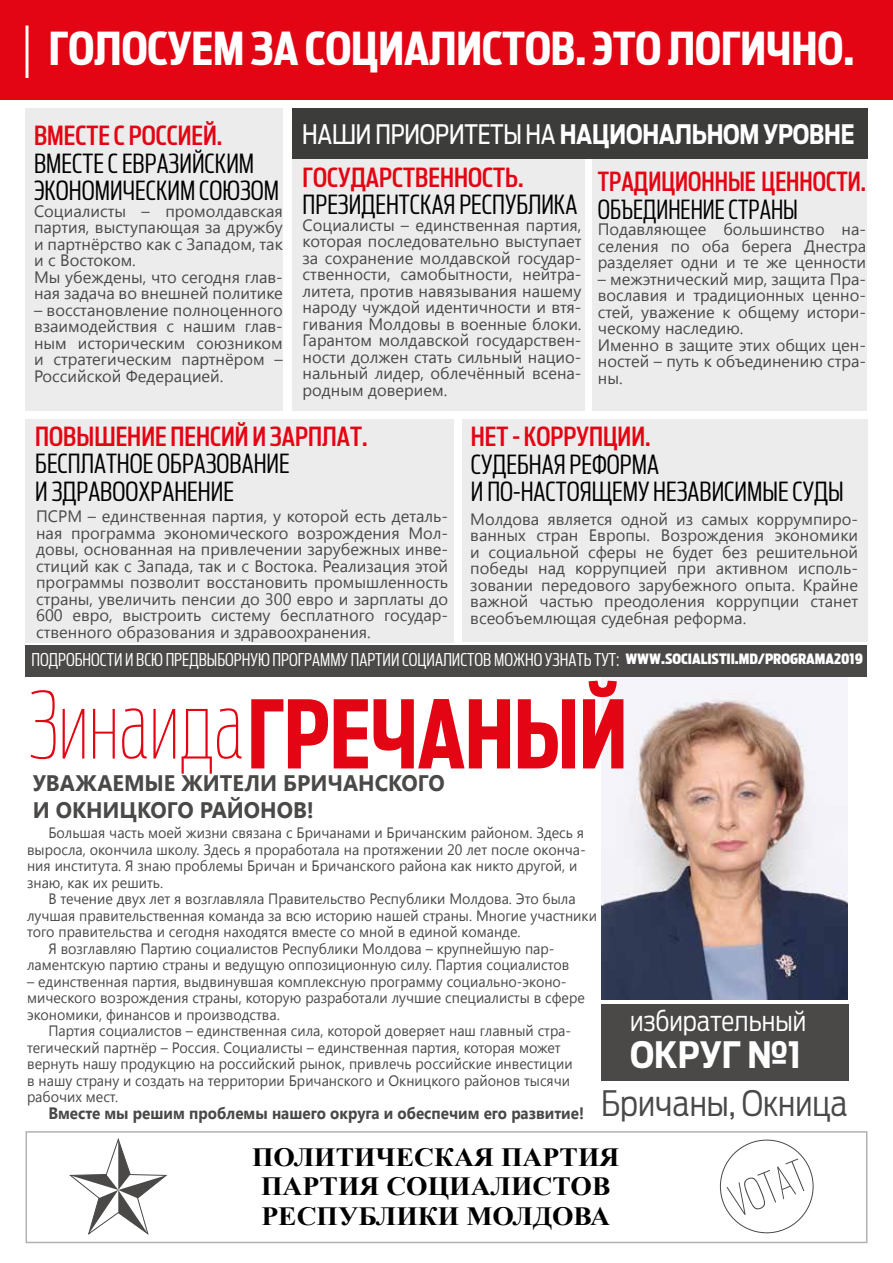
<style>
.page{position:relative;width:893px;height:1263px;background:#fff}
.page>*{position:absolute;margin:0;border:0;box-sizing:border-box;transform-origin:0 0}
.t1{font:700 93.45px "Ford Antenna Extra Cond";color:#e30513}
.t2{font:700 45px "Ford Antenna Extra Cond";color:#fff;scale:1.1 1}
.t3{font:100 43.65px "Ford Antenna Extra Cond";color:#4a4948}
.t4{font:700 36.15px "Ford Antenna Cond";color:#fff}
.t5{font:300 34.8px "Ford Antenna Cond";color:#4a4948}
.t6{font:300 27.45px "Ford Antenna Cond";color:#fff}
.t7{font:700 26.7px "Ford Antenna Cond";letter-spacing:-.01em;color:#fff;scale:.93 1}
.t8{font:700 26.25px/29.7px "Times New Roman";color:#000;text-align:center;scale:1.05 1}
.t9{font:300 26.1px/27.6px "Ford Antenna Extra Cond";color:#000;scale:1.1 1}
.t10{font:500 26.1px "Ford Antenna Extra Cond";color:#e30513;scale:1.1 1}
.t11{font:500 26.1px "Ford Antenna Extra Cond";color:#e30513;scale:1.04 1}
.t12{font:300 26.1px "Ford Antenna Extra Cond";color:#000;scale:1.04 1}
.t13{font:700 22.5px/26.2px "Segoe UI";color:#4a4948;scale:.96 1}
.t14{font:300 17.55px "Ford Antenna Extra Cond";color:#fff;scale:1.1 1}
.t15{font:16.5px/16.5px "Segoe UI";color:#4a4948;text-align:justify}
.t16{font:700 16.5px "Segoe UI";color:#4a4948;scale:.92 1}
.t17{font:15px/16.5px "Segoe UI";color:#4a4948;scale:.95 1}
.s1{font-weight:400}
.s2{font-weight:900;font-size:14.1px}
.s3{font-weight:100;font-size:91.5px}
</style>
<div class="page">
<div style="left:26px;top:108px;width:257px;height:302px;background:#ececec"></div>
<div style="left:292px;top:159px;width:293px;height:251px;background:#ececec"></div>
<div style="left:26px;top:419px;width:428px;height:223px;background:#ececec"></div>
<div style="left:462px;top:419px;width:405px;height:223px;background:#ececec"></div>
<div style="left:592px;top:159px;width:275px;height:251px;background:#ececec"></div>
<div style="left:0;top:0;width:893px;height:99px;background:#e30513"></div>
<hr style="left:26px;top:26px;width:3px;height:52px;background:#fff">
<div style="left:292px;top:108px;width:575px;height:51px;background:#3c3c3b"></div>
<img style="left:601px;top:678px;width:247px;height:321px">
<div style="left:26px;top:645px;width:841px;height:31px;background:#4a4948"></div>
<div style="left:601px;top:1005px;width:248px;height:76px;background:#4a4948"></div>
<svg style="left:69px;top:1138px;width:99px;height:97px"></svg>
<div style="left:26px;top:1131px;width:841px;height:112px;border:2px solid #b2b2b1"></div>
<h2 class="t2" style="left:49px;top:9px;width:734px">ГОЛОСУЕМ ЗА СОЦИАЛИСТОВ. ЭТО ЛОГИЧНО.</h2>
<h3 class="t10" style="left:34px;top:114px;width:173px">ВМЕСТЕ С РОССИЕЙ.</h3>
<h3 class="t9" style="left:34px;top:146px;width:224px">ВМЕСТЕ С ЕВРАЗИЙСКИМ<br>ЭКОНОМИЧЕСКИМ СОЮЗОМ</h3>
<p class="t15" style="left:34px;top:202px;width:250px;text-align:left">Социалисты – промолдавская партия, выступающая за дружбу и партнёрство как с Западом, так и с Востоком.<br>Мы убеждены, что сегодня глав&shy;ная задача во внешней политике</p>
<p class="t15" style="left:34px;top:301px;width:250px">– восстановление полноценного взаимодействия с нашим глав&shy;ным историческим союзником и стратегическим партнёром – Российской Федерацией.</p>
<h3 class="t10" style="left:35px;top:414px;width:304px">ПОВЫШЕНИЕ ПЕНСИЙ И ЗАРПЛАТ.</h3>
<h3 class="t9" style="left:35px;top:447px;width:233px">БЕСПЛАТНОЕ ОБРАЗОВАНИЕ<br>И ЗДРАВООХРАНЕНИЕ</h3>
<h3 class="t7" style="left:302px;top:110px;width:596px"><span class="s1">НАШИ ПРИОРИТЕТЫНА</span> НАЦИОНАЛЬНОМ УРОВНЕ</h3>
<h3 class="t10" style="left:303px;top:155px;width:202px">ГОСУДАРСТВЕННОСТЬ.</h3>
<h3 class="t9" style="left:303px;top:188px;width:251px">ПРЕЗИДЕНТСКАЯ РЕСПУБЛИКА</h3>
<p class="t15" style="left:303px;top:216px;width:280px">Социалисты – единственная партия, которая последовательно выступает за сохранение молдавской государ&shy;ственности, самобытности, нейтра&shy;литета, против навязывания нашему народу чуждой идентичности и втя&shy;гивания Молдовы в военные блоки.<br>Гарантом молдавской государствен&shy;ности должен стать сильный нацио&shy;нальный лидер, облечённый всена&shy;родным доверием.</p>
<h3 class="t11" style="left:598px;top:159px;width:259px">ТРАДИЦИОННЫЕ ЦЕННОСТИ.</h3>
<h3 class="t12" style="left:598px;top:187px;width:194px">ОБЪЕДИНЕНИЕ СТРАНЫ</h3>
<p class="t15" style="left:598px;top:220px;width:270px">Подавляющее большинство на&shy;селения по оба берега Днестра разделяет одни и те же ценности</p>
<p class="t15" style="left:598px;top:270px;width:270px;text-align:left">– межэтнический мир, защита Пра&shy;вославия и традиционных ценно&shy;стей, уважение к общему истори&shy;ческому наследию.<br>Именно в защите этих общих цен&shy;ностей – путь к объединению стра&shy;ны.</p>
<h3 class="t10" style="left:471px;top:414px;width:165px">НЕТ - КОРРУПЦИИ.</h3>
<h3 class="t9" style="left:471px;top:447px;width:340px">СУДЕБНАЯ РЕФОРМА<br>И ПО-НАСТОЯЩЕМУ НЕЗАВИСИМЫЕ СУДЫ</h3>
<p class="t15" style="left:36px;top:507px;width:414px">ПСРМ – единственная партия, у которой есть деталь&shy;ная программа экономического возрождения Мол&shy;довы, основанная на привлечении зарубежных инве&shy;стиций как с Запада, так и с Востока. Реализация этой программы позволит восстановить промышленность страны, увеличить пенсии до 300 евро и зарплаты до 600 евро, выстроить систему бесплатного государ&shy;ственного образования и здравоохранения.</p>
<p class="t15" style="left:470px;top:510px;width:389px">Молдова является одной из самых коррумпиро&shy;ванных стран Европы. Возрождения экономики и социальной сферы не будет без решительной победы над коррупцией при активном исполь&shy;зовании передового зарубежного опыта. Крайне важной частью преодоления коррупции станет всеобъемлющая судебная реформа.</p>
<p class="t14" style="left:31px;top:645px;width:757px">ПОДРОБНОСТИ И ВСЮ ПРЕДВЫБОРНУЮ ПРОГРАММУ ПАРТИИ СОЦИАЛИСТОВ МОЖНО УЗНАТЬ ТУТ: <span class="s2">WWW.SOCIALISTII.MD/PROGRAMA2019</span></p>
<h1 class="t1" style="left:29px;top:652px;width:600px"><span class="s3">Зинаида</span>ГРЕЧАНЫЙ</h1>
<h3 class="t13" style="left:33px;top:769px;width:431px">УВАЖАЕМЫЕ ЖИТЕЛИ БРИЧАНСКОГО<br>И ОКНИЦКОГО РАЙОНОВ!</h3>
<p class="t17" style="left:27px;top:824px;width:590px;text-indent:21px">Большая часть моей жизни связана с Бричанами и Бричанским районом. Здесь я выросла, окончила школу. Здесь я проработала на протяжении 20 лет после оконча&shy;ния института. Я знаю проблемы Бричан и Бричанского района как никто другой, и знаю, как их решить.</p>
<p class="t17" style="left:48px;top:890px;width:557px">В течение двух лет я возглавляла Правительство Республики Молдова. Это была</p>
<p class="t17" style="left:27px;top:906px;width:601px">лучшая правительственная команда за всю историю нашей страны. Многие участники</p>
<p class="t17" style="left:27px;top:923px;width:521px">того правительства и сегодня находятся вместе со мной в единой команде.</p>
<p class="t17" style="left:48px;top:939px;width:534px">Я возглавляю Партию социалистов Республики Молдова – крупнейшую пар-</p>
<p class="t17" style="left:27px;top:956px;width:572px">ламентскую партию страны и ведущую оппозиционную силу. Партия социалистов</p>
<p class="t17" style="left:27px;top:972px;width:589px">– единственная партия, выдвинувшая комплексную программу социально-эконо&shy;мического возрождения страны, которую разработали лучшие специалисты в сфере экономики, финансов и производства.</p>
<p class="t17" style="left:27px;top:1022px;width:576px;text-indent:21px">Партия социалистов – единственная сила, которой доверяет наш главный стра&shy;тегический партнёр – Россия. Социалисты – единственная партия, которая может вернуть нашу продукцию на российский рынок, привлечь российские инвестиции в нашу страну и создать на территории Бричанского и Окницкого районов тысячи рабочих мест.</p>
<p class="t16" style="left:48px;top:1101px;width:584px">Вместе мы решим проблемы нашего округа и обеспечим его развитие!</p>
<h3 class="t6" style="left:630px;top:997px;width:178px">избирательный</h3>
<h3 class="t4" style="left:630px;top:1023px;width:172px">ОКРУГ №1</h3>
<h3 class="t5" style="left:601px;top:1073px;width:248px">Бричаны, Окница</h3>
<h3 class="t8" style="left:252px;top:1141px;width:351px">ПОЛИТИЧЕСКАЯ ПАРТИЯ<br>ПАРТИЯ СОЦИАЛИСТОВ<br>РЕСПУБЛИКИ МОЛДОВА</h3>
<h3 class="t3" style="left:719px;top:1170px;width:80px;rotate:-22deg">VOTAT</h3>
</div>
